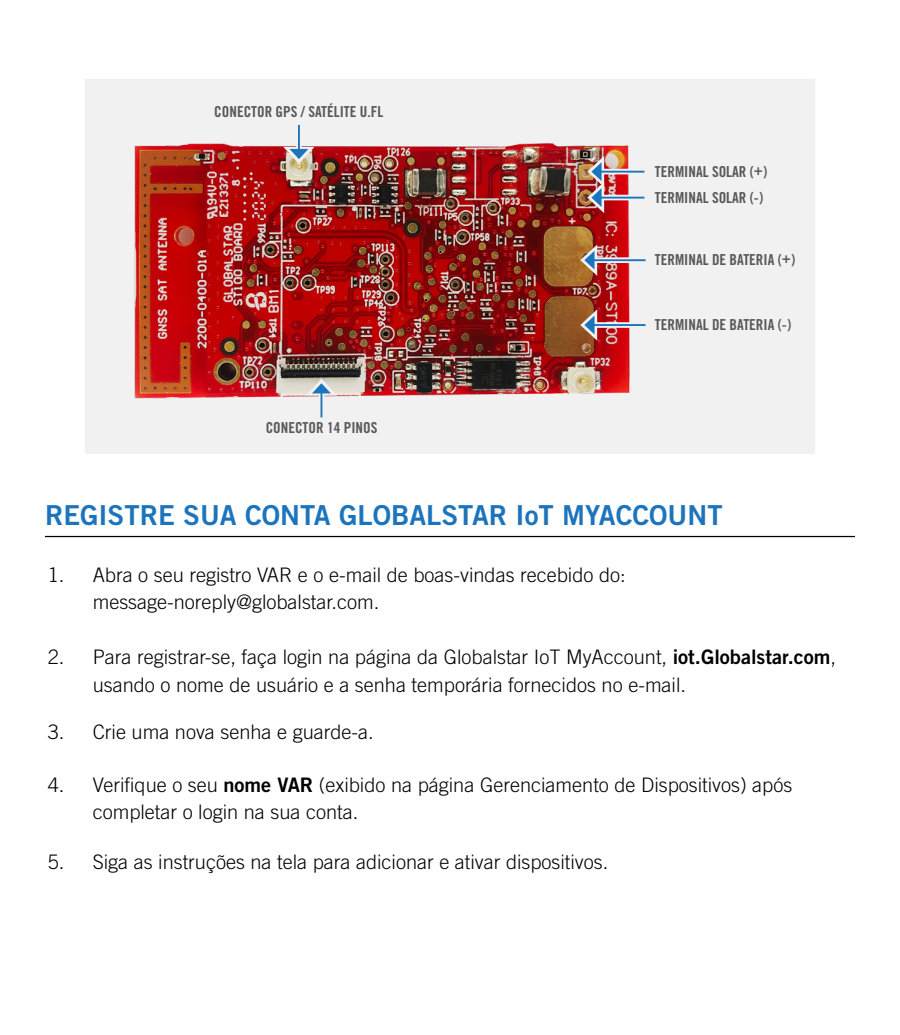
<style>
.page{position:relative;width:900px;height:1035px;background:#fff}
.page>*{position:absolute;margin:0;border:0;box-sizing:border-box;transform-origin:0 0}
.t1{font:27.5px "Trade Gothic Bold Two";color:#1c75bc}
.t2{font:300 20px/27.5px "Trade Gothic";color:#000}
.t3{font:15px "Trade Gothic Bold Cond Twenty";color:#58595b}
.s1{font-family:"Trade Gothic Bold Two";font-weight:400}
</style>
<div class="page">
<hr style="left:45px;top:536px;width:810px;height:1px;background:#000">
<div style="left:84px;top:78px;width:732px;height:376px;background:#f1f1f2;border:1px solid #fff"></div>
<img style="left:134px;top:143px;width:512px;height:256px">
<svg style="left:597px;top:257px;width:45px;height:6px"></svg>
<hr style="left:593px;top:259px;width:53px;height:2px;background:#1b75bc">
<svg style="left:580px;top:245px;width:17px;height:31px"></svg>
<div style="left:592px;top:322px;width:50px;height:6px;background:#f1f1f2"></div>
<hr style="left:593px;top:324px;width:53px;height:2px;background:#1b75bc">
<svg style="left:580px;top:309px;width:17px;height:32px"></svg>
<svg style="left:604px;top:195px;width:42px;height:5px"></svg>
<hr style="left:600px;top:197px;width:44px;height:2px;background:#1b75bc">
<svg style="left:604px;top:169px;width:42px;height:5px"></svg>
<hr style="left:600px;top:171px;width:44px;height:2px;background:#1b75bc">
<svg style="left:587px;top:156px;width:17px;height:57px"></svg>
<div style="left:296px;top:124px;width:6px;height:28px;background:#f1f1f2"></div>
<hr style="left:298px;top:125px;width:2px;height:25px;background:#1b75bc">
<svg style="left:283px;top:147px;width:32px;height:17px"></svg>
<svg style="left:306px;top:379px;width:31px;height:38px"></svg>
<p class="t3" style="left:214px;top:103px;width:171px">CONECTOR GPS / SATÉLITE U.FL</p>
<p class="t3" style="left:266px;top:418px;width:113px">CONECTOR 14 PINOS</p>
<p class="t3" style="left:655px;top:163px;width:114px">TERMINAL SOLAR (+)</p>
<p class="t3" style="left:655px;top:188px;width:110px">TERMINAL SOLAR (-)</p>
<p class="t3" style="left:655px;top:251px;width:142px">TERMINAL DE BATERIA (+)</p>
<p class="t3" style="left:655px;top:316px;width:138px">TERMINAL DE BATERIA (-)</p>
<h1 class="t1" style="left:45px;top:498px;width:679px">REGISTRE SUA CONTA GLOBALSTAR IoT MYACCOUNT</h1>
<p class="t2" style="left:93px;top:561px;width:534px;text-indent:-45px">1. Abra o seu registro VAR e o e-mail de boas-vindas recebido do: message-noreply@globalstar.com.</p>
<p class="t2" style="left:93px;top:643px;width:745px;text-indent:-45px">2. Para registrar-se, faça login na página da Globalstar IoT MyAccount, <span class="s1">iot.Globalstar.com</span>, usando o nome de usuário e a senha temporária fornecidos no e-mail.</p>
<p class="t2" style="left:48px;top:718px;width:328px">3. Crie uma nova senha e guarde-a.</p>
<p class="t2" style="left:93px;top:771px;width:701px;text-indent:-45px">4. Verifique o seu <span class="s1">nome VAR</span> (exibido na página Gerenciamento de Dispositivos) após completar o login na sua conta.</p>
<p class="t2" style="left:48px;top:848px;width:562px">5. Siga as instruções na tela para adicionar e ativar dispositivos.</p>
</div>
